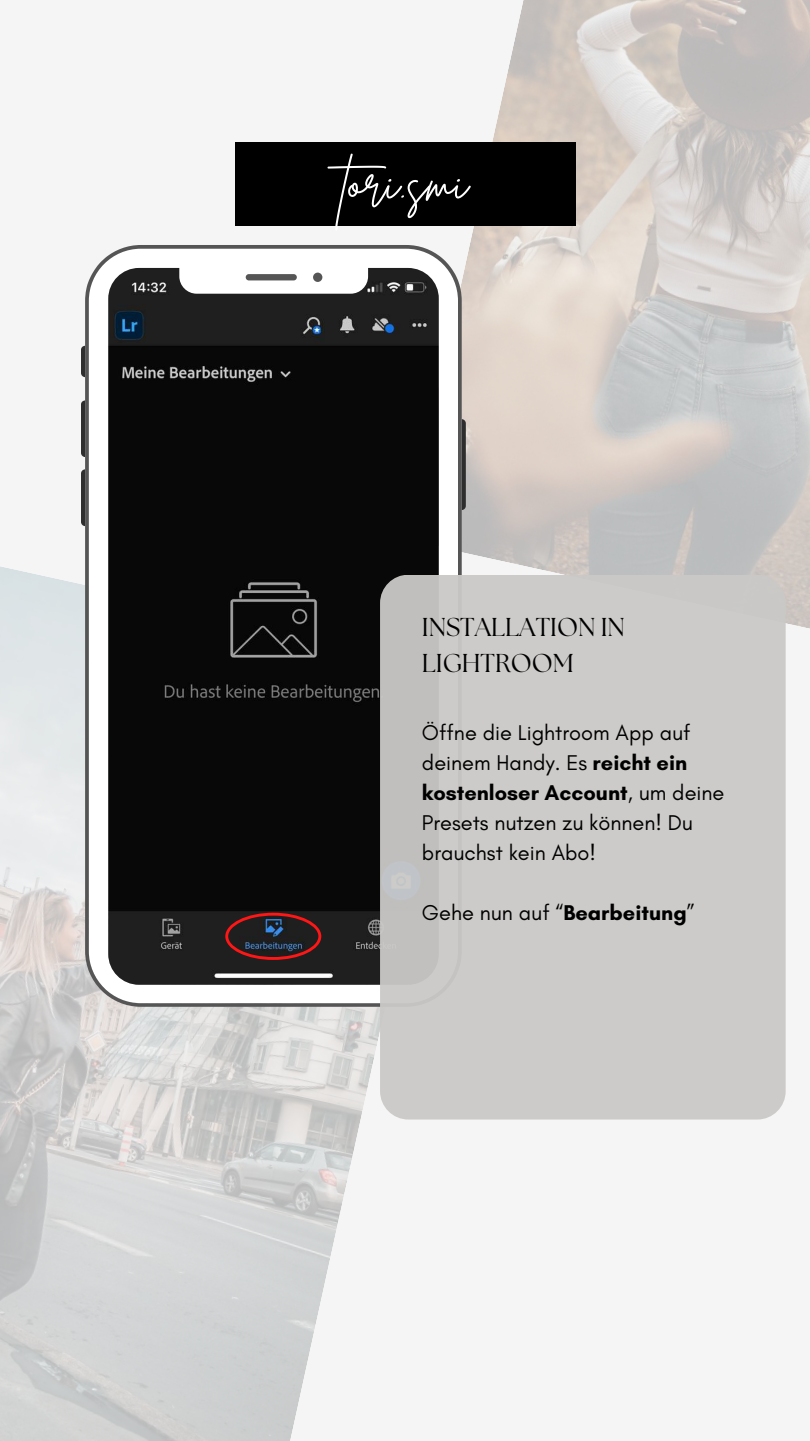
<style>
.page{position:relative;width:810px;height:1441px;background:#fff}
.page>*{position:absolute;margin:0;border:0;box-sizing:border-box;transform-origin:0 0}
.t1{font:52.3px "Brittany Signature";color:#fff}
.t2{font:25.8px/36px "The Seasons";color:#000}
.t3{font:21.8px/30px "Glacial Indifference";color:#000}
.s1{font-weight:700}
</style>
<div class="page">
<div style="left:0;top:0;width:810px;height:1440px;background:#f5f5f5"></div>
<img style="left:0;top:567px;width:456px;height:873px">
<img style="left:462px;top:0;width:348px;height:629px">
<svg style="left:81px;top:346px;width:4px;height:31px"></svg>
<svg style="left:81px;top:400px;width:4px;height:57px"></svg>
<svg style="left:81px;top:469px;width:4px;height:57px"></svg>
<svg style="left:462px;top:419px;width:4px;height:91px"></svg>
<svg style="left:85px;top:245px;width:377px;height:761px;background:#353636"></svg>
<div style="left:380px;top:574px;width:406px;height:545px;background:#cac9c7;border-radius:28px"></div>
<svg style="left:225px;top:912px;width:96px;height:47px;background:#3f2328"></svg>
<div style="left:235px;top:142px;width:340px;height:84px;background:#000"></div>
<h1 class="t1" style="left:342px;top:148px;width:128px">tori.smi</h1>
<p class="t2" style="left:422px;top:610px;width:204px">INSTALLATION IN<br>LIGHTROOM</p>
<p class="t3" style="left:422px;top:717px;width:304px">Öffne die Lightroom App auf deinem Handy. Es <span class="s1">reicht ein kostenloser Account</span>, um deine<br>Presets nutzen zu können! Du brauchst kein Abo!</p>
<p class="t3" style="left:422px;top:897px;width:274px">Gehe nun auf “<span class="s1">Bearbeitung</span>”</p>
</div>
